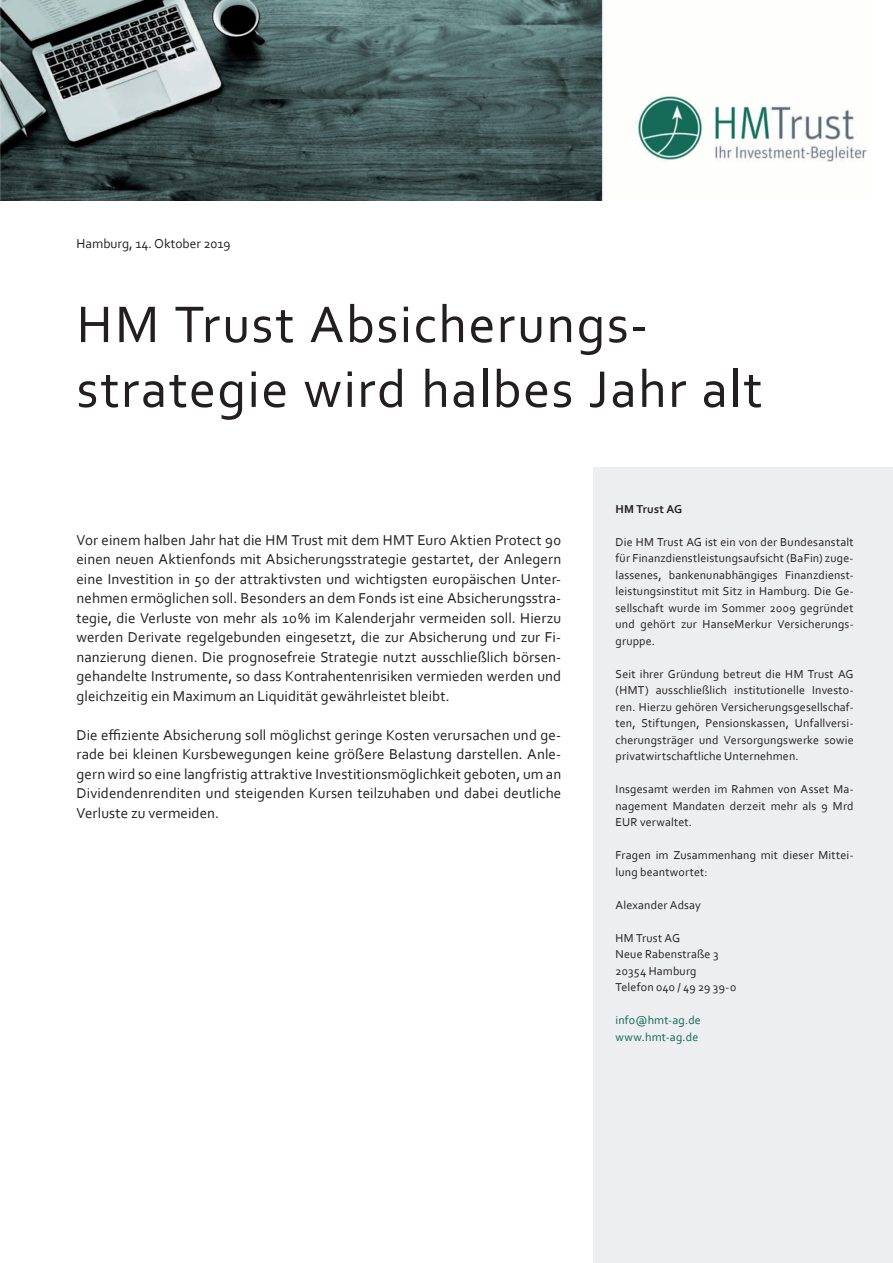
<style>
.page{position:relative;width:893px;height:1263px;background:#fff}
.page>*{position:absolute;margin:0;border:0;box-sizing:border-box;transform-origin:0 0}
.t1{font:54px/64.8px "Corbel";letter-spacing:.03em;color:#231f20}
.t2{font:15px/19.5px "Corbel";color:#231f20;text-align:justify}
.t3{font:13.5px "Corbel";color:#231f20}
.t4{font:12px/16.5px "Corbel";letter-spacing:.015em;color:#231f20;text-align:justify}
.t5{font:12px/16.5px "Corbel";letter-spacing:.015em;color:#0f6853}
.t6{font:700 12px "Corbel";letter-spacing:.02em;color:#231f20}
</style>
<div class="page">
<img style="left:0;top:0;width:867px;height:201px">
<p class="t3" style="left:77px;top:235px;width:155px">Hamburg, 14. Oktober 2019</p>
<h1 class="t1" style="left:77px;top:290px;width:687px">HM Trust Absicherungs&shy;strategie wird halbes Jahr alt</h1>
<p class="t2" style="left:77px;top:530px;width:486px">Vor einem halben Jahr hat die HM Trust mit dem HMT Euro Aktien Protect 90 einen neuen Aktienfonds mit Absicherungsstrategie gestartet, der Anlegern eine Investition in 50 der attraktivsten und wichtigsten europäischen Unter&shy;nehmen ermöglichen soll. Besonders an dem Fonds ist eine Absicherungsstra&shy;tegie, die Verluste von mehr als 10% im Kalenderjahr vermeiden soll. Hierzu werden Derivate regelgebunden eingesetzt, die zur Absicherung und zur Fi&shy;nanzierung dienen. Die prognosefreie Strategie nutzt ausschließlich börsen&shy;gehandelte Instrumente, so dass Kontrahentenrisiken vermieden werden und gleichzeitig ein Maximum an Liquidität gewährleistet bleibt.</p>
<p class="t2" style="left:77px;top:725px;width:486px">Die effiziente Absicherung soll möglichst geringe Kosten verursachen und ge&shy;rade bei kleinen Kursbewegungen keine größere Belastung darstellen. Anle&shy;gern wird so eine langfristig attraktive Investitionsmöglichkeit geboten, um an Dividendenrenditen und steigenden Kursen teilzuhaben und dabei deutliche Verluste zu vermeiden.</p>
<p class="t6" style="left:615px;top:501px;width:68px">HM Trust AG</p>
<p class="t4" style="left:615px;top:533px;width:240px">Die HM Trust AG ist ein von der Bundesanstalt für Finanzdienstleistungsaufsicht (BaFin) zuge&shy;lassenes, bankenunabhängiges Finanzdienst&shy;leistungsinstitut mit Sitz in Hamburg. Die Ge&shy;sellschaft wurde im Sommer 2009 gegründet und gehört zur HanseMerkur Versicherungs&shy;gruppe.</p>
<p class="t4" style="left:615px;top:665px;width:240px">Seit ihrer Gründung betreut die HM Trust AG (HMT) ausschließlich institutionelle Investo&shy;ren. Hierzu gehören Versicherungsgesellschaf&shy;ten, Stiftungen, Pensionskassen, Unfallversi&shy;cherungsträger und Versorgungswerke sowie privatwirtschaftliche Unternehmen.</p>
<p class="t4" style="left:615px;top:781px;width:240px">Insgesamt werden im Rahmen von Asset Ma&shy;nagement Mandaten derzeit mehr als 9 Mrd EUR verwaltet.</p>
<p class="t4" style="left:615px;top:847px;width:240px">Fragen im Zusammenhang mit dieser Mittei&shy;lung beantwortet:</p>
<p class="t4" style="left:615px;top:896px;width:87px">Alexander Adsay</p>
<p class="t4" style="left:615px;top:929px;width:122px;text-align:left">HM Trust AG<br>Neue Rabenstraße 3<br>20354 Hamburg<br>Telefon 040 / 49 29 39-0</p>
<p class="t5" style="left:615px;top:1012px;width:87px">info@hmt-ag.de www.hmt-ag.de</p>
</div>
